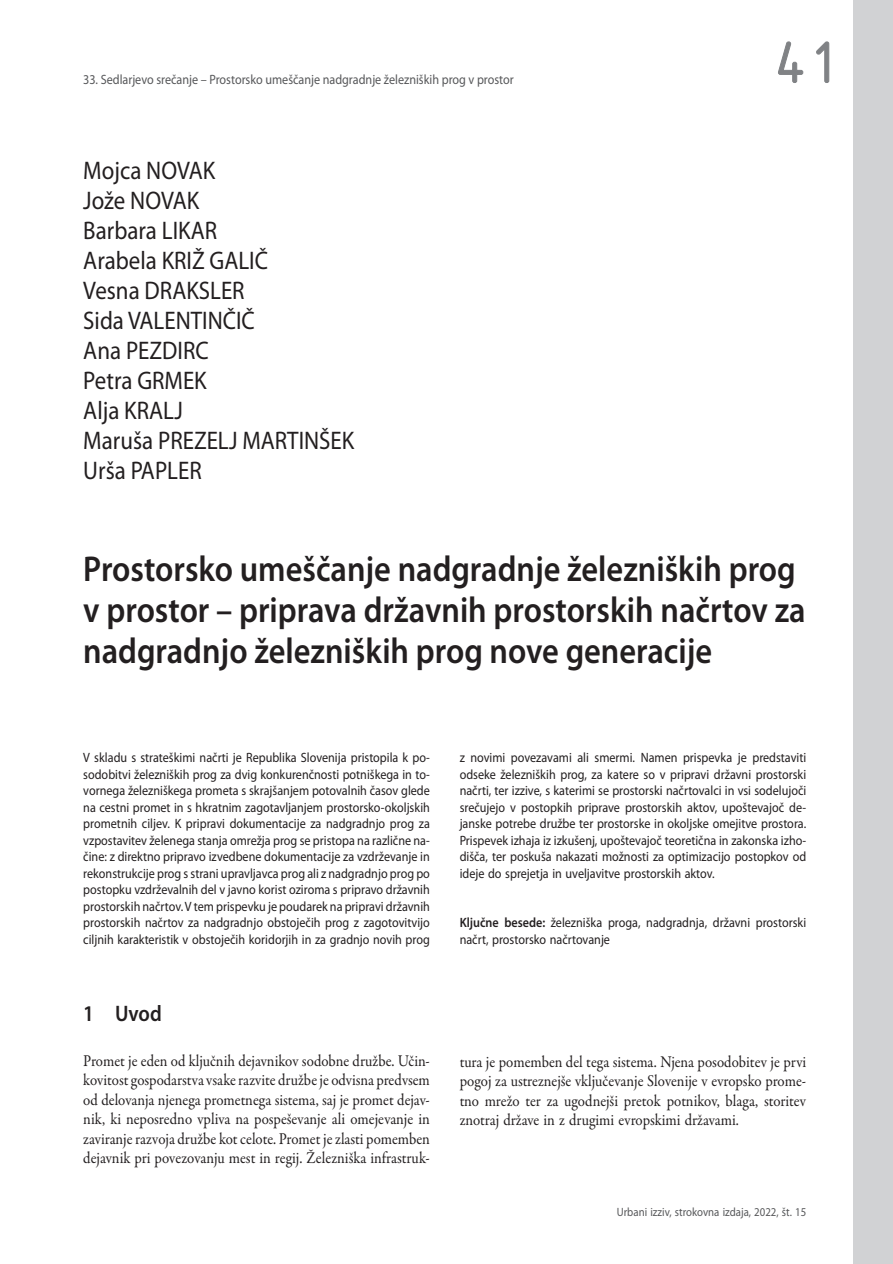
<style>
.page{position:relative;width:893px;height:1264px;background:#fff}
.page>*{position:absolute;margin:0;border:0;box-sizing:border-box;transform-origin:0 0}
.t1{font:63px "ISOCTEUR";color:#808285}
.t2{font:600 36px/41.2px "Myriad Pro";color:#231f20;scale:.9 1}
.t3{font:25.5px/30px "Myriad Pro";color:#231f20;scale:.9 1}
.t4{font:600 22.5px "Myriad Pro";color:#231f20;scale:.9 1}
.t5{font:16.5px/19.5px "Garamond Premr Pro";color:#231f20;text-align:justify;scale:.9 1}
.t6{font:13.5px/16.5px "Myriad Pro";color:#231f20;text-align:justify;scale:.9 1}
.t7{font:13.5px "Myriad Pro";color:#57585a;scale:.9 1}
.t8{font:12px "Myriad Pro";color:#57585a;scale:.9 1}
.s1{font-weight:600}
</style>
<div class="page">
<svg style="left:778px;top:41px;width:25px;height:42px"></svg>
<svg style="left:816px;top:41px;width:13px;height:42px"></svg>
<div style="left:853px;top:0;width:40px;height:1263px;background:#d1d2d4"></div>
<p class="t7" style="left:83px;top:72px;width:480px">33. Sedlarjevo srečanje – Prostorsko umeščanje nadgradnje železniških prog v prostor</p>
<h3 class="t3" style="left:83px;top:156px;width:303px">Mojca NOVAK<br>Jože NOVAK<br>Barbara LIKAR<br>Arabela KRIŽ GALIČ<br>Vesna DRAKSLER<br>Sida VALENTINČIČ<br>Ana PEZDIRC<br>Petra GRMEK<br>Alja KRALJ<br>Maruša PREZELJ MARTINŠEK<br>Urša PAPLER</h3>
<h1 class="t1" style="left:768px;top:22px;width:78px">41</h1>
<h2 class="t2" style="left:83px;top:547px;width:804px">Prostorsko umeščanje nadgradnje železniških prog v prostor – priprava državnih prostorskih načrtov za nadgradnjo železniških prog nove generacije</h2>
<p class="t6" style="left:83px;top:749px;width:387px">V skladu s strateškimi načrti je Republika Slovenija pristopila k po&shy;sodobitvi železniških prog za dvig konkurenčnosti potniškega in to&shy;vornega železniškega prometa s skrajšanjem potovalnih časov glede na cestni promet in s hkratnim zagotavljanjem prostorsko-okoljskih prometnih ciljev. K pripravi dokumentacije za nadgradnjo prog za vzpostavitev želenega stanja omrežja prog se pristopa na različne na&shy;čine: z direktno pripravo izvedbene dokumentacije za vzdrževanje in rekonstrukcije prog s strani upravljavca prog ali z nadgradnjo prog po postopku vzdrževalnih del v javno korist oziroma s pripravo državnih prostorskih načrtov. V tem prispevku je poudarek na pripravi državnih prostorskih načrtov za nadgradnjo obstoječih prog z zagotovitvijo ciljnih karakteristik v obstoječih koridorjih in za gradnjo novih prog</p>
<p class="t6" style="left:460px;top:749px;width:387px">z novimi povezavami ali smermi. Namen prispevka je predstaviti odseke železniških prog, za katere so v pripravi državni prostorski načrti, ter izzive, s katerimi se prostorski načrtovalci in vsi sodelujoči srečujejo v postopkih priprave prostorskih aktov, upoštevajoč de&shy;janske potrebe družbe ter prostorske in okoljske omejitve prostora.<br>Prispevek izhaja iz izkušenj, upoštevajoč teoretična in zakonska izho&shy;dišča, ter poskuša nakazati možnosti za optimizacijo postopkov od ideje do sprejetja in uveljavitve prostorskih aktov.</p>
<p class="t6" style="left:460px;top:914px;width:387px"><span class="s1">Ključne besede:</span> železniška proga, nadgradnja, državni prostorski načrt, prostorsko načrtovanje</p>
<h3 class="t4" style="left:83px;top:998px;width:89px">1 Uvod</h3>
<p class="t5" style="left:83px;top:1050px;width:387px">Promet je eden od ključnih dejavnikov sodobne družbe. Učin&shy;kovitost gospodarstva vsake razvite družbe je odvisna predvsem od delovanja njenega prometnega sistema, saj je promet dejav&shy;nik, ki neposredno vpliva na pospeševanje ali omejevanje in zaviranje razvoja družbe kot celote. Promet je zlasti pomemben dejavnik pri povezovanju mest in regij. Železniška infrastruk-</p>
<p class="t5" style="left:460px;top:1052px;width:387px">tura je pomemben del tega sistema. Njena posodobitev je prvi pogoj za ustreznejše vključevanje Slovenije v evropsko prome&shy;tno mrežo ter za ugodnejši pretok potnikov, blaga, storitev znotraj države in z drugimi evropskimi državami.</p>
<p class="t8" style="left:617px;top:1204px;width:212px">Urbani izziv, strokovna izdaja, 2022, št. 15</p>
</div>
